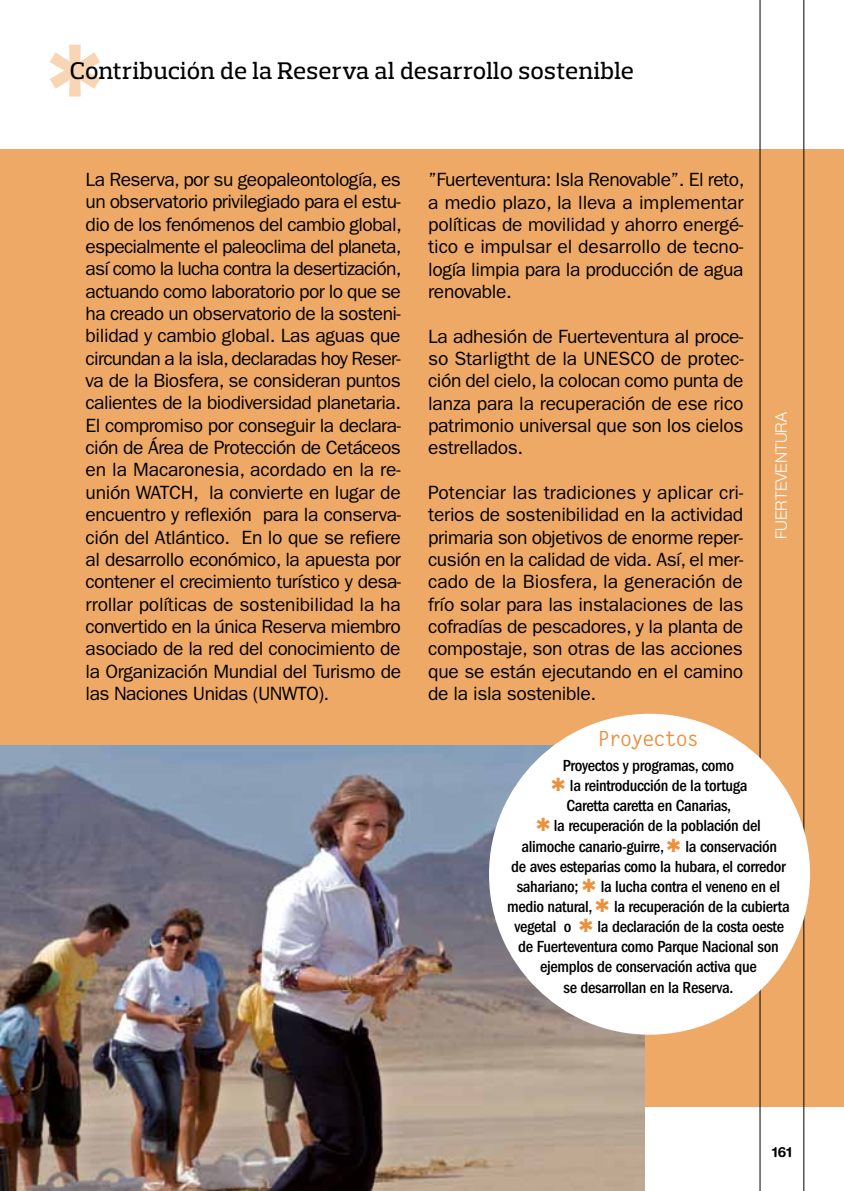
<style>
.page{position:relative;width:844px;height:1191px;background:#fff}
.page>*{position:absolute;margin:0;border:0;box-sizing:border-box;transform-origin:0 0}
.t1{font:500 24.5px "Prelo Slab";letter-spacing:.01em;color:#000}
.t2{font:700 21px "Letter Gothic Std";letter-spacing:-.07em;color:#ea913e}
.t3{font:19.25px/22.4px "ITC Franklin Gothic Std";letter-spacing:-.02em;color:#000;text-align:justify}
.t4{font:500 condensed 16.62px/20.1px "ITC Franklin Gothic Std";letter-spacing:-.02em;color:#000;text-align:center}
.t5{font:300 15.75px "Helvetica Neue LT Std";color:#fff}
.t6{font:700 14px "Helvetica Rounded LT Std";color:#000}
.s1{color:#ea913e}
</style>
<div class="page">
<div style="left:0;top:149px;width:843px;height:957px;background:#efa966"></div>
<svg style="left:759px;top:0;width:44px;height:1191px"></svg>
<img style="left:0;top:745px;width:644px;height:446px">
<div style="left:489px;top:713px;width:320px;height:321px;background:#fff;border-radius:50%"></div>
<svg style="left:50px;top:45px;width:50px;height:51px"></svg>
<p class="t1" style="left:70px;top:56px;width:565px">Contribución de la Reserva al desarrollo sostenible</p>
<p class="t3" style="left:86px;top:168px;width:318px">La Reserva, por su geopaleontología, es un observatorio privilegiado para el estu&shy;dio de los fenómenos del cambio global, especialmente el paleoclima del planeta, así como la lucha contra la desertización, actuando como laboratorio por lo que se ha creado un observatorio de la sosteni&shy;bilidad y cambio global. Las aguas que circundan a la isla, declaradas hoy Reser&shy;va de la Biosfera, se consideran puntos calientes de la biodiversidad planetaria.<br>El compromiso por conseguir la declara&shy;ción de Área de Protección de Cetáceos en la Macaronesia, acordado en la re&shy;unión WATCH, la convierte en lugar de encuentro y reflexión para la conserva&shy;ción del Atlántico. En lo que se refiere al desarrollo económico, la apuesta por contener el crecimiento turístico y desa&shy;rrollar políticas de sostenibilidad la ha convertido en la única Reserva miembro asociado de la red del conocimiento de la Organización Mundial del Turismo de las Naciones Unidas (UNWTO).</p>
<p class="t3" style="left:428px;top:169px;width:318px">”Fuerteventura: Isla Renovable”. El reto, a medio plazo, la lleva a implementar políticas de movilidad y ahorro energé&shy;tico e impulsar el desarrollo de tecno&shy;logía limpia para la producción de agua renovable.</p>
<p class="t3" style="left:428px;top:325px;width:317px">La adhesión de Fuerteventura al proce&shy;so Starligtht de la UNESCO de protec&shy;ción del cielo, la colocan como punta de lanza para la recuperación de ese rico patrimonio universal que son los cielos estrellados.</p>
<p class="t3" style="left:428px;top:481px;width:316px">Potenciar las tradiciones y aplicar cri&shy;terios de sostenibilidad en la actividad primaria son objetivos de enorme reper&shy;cusión en la calidad de vida. Así, el mer&shy;cado de la Biosfera, la generación de frío solar para las instalaciones de las cofradías de pescadores, y la planta de compostaje, son otras de las acciones que se están ejecutando en el camino de la isla sostenible.</p>
<p class="t2" style="left:597px;top:725px;width:103px">Proyectos</p>
<p class="t4" style="left:507px;top:755px;width:284px">Proyectos y programas, como<br><span class="s1">✱</span> la reintroducción de la tortuga<br>Caretta caretta en Canarias,<br><span class="s1">✱</span> la recuperación de la población del<br>alimoche canario-guirre, <span class="s1">✱</span> la conservación<br>de aves esteparias como la hubara, el corredor sahariano; <span class="s1">✱</span> la lucha contra el veneno en el medio natural, <span class="s1">✱</span> la recuperación de la cubierta vegetal o <span class="s1">✱</span> la declaración de la costa oeste de Fuerteventura como Parque Nacional son ejemplos de conservación activa que<br>se desarrollan en la Reserva.</p>
<p class="t5" style="left:771px;top:539px;width:129px;rotate:-90deg">fuerteventurA</p>
<p class="t6" style="left:772px;top:1143px;width:21px">161</p>
</div>
